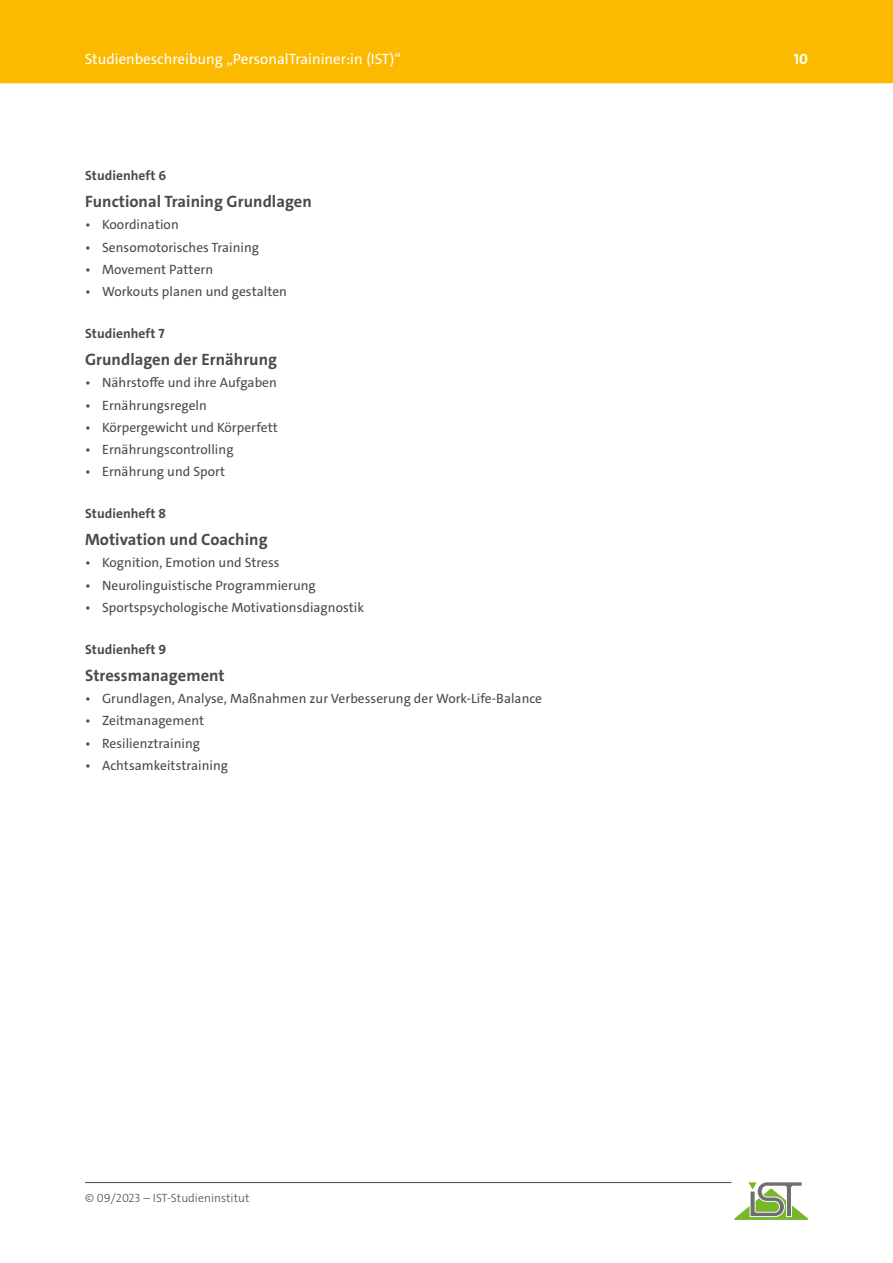
<style>
.page{position:relative;width:893px;height:1263px;background:#fff}
.page>*{position:absolute;margin:0;border:0;box-sizing:border-box;transform-origin:0 0}
.t1{font:700 16.5px "The Sans C4 s";letter-spacing:.005em;color:#4a4a49}
.t2{font:15px "The Sans C4 s";color:#fff}
.t3{font:700 15px "The Sans C4 s";color:#fff}
.t4{font:13.5px "The Sans C4 s";letter-spacing:.005em;color:#4a4a49}
.t5{font:700 13.5px "The Sans C4 s";letter-spacing:.005em;color:#4a4a49}
.t6{font:300 12px "The Sans C4 s";color:#4a4a49}
</style>
<div class="page">
<hr style="left:85px;top:1182px;width:646px;height:1px;background:#4a4a49">
<svg style="left:734px;top:1182px;width:74px;height:38px"></svg>
<div style="left:0;top:0;width:893px;height:83px;background:#fbba00"></div>
<p class="t2" style="left:85px;top:49px;width:318px">Studienbeschreibung „PersonalTraininer:in (IST)“</p>
<p class="t3" style="left:794px;top:49px;width:16px">10</p>
<p class="t5" style="left:85px;top:167px;width:83px">Studienheft 6</p>
<p class="t1" style="left:85px;top:191px;width:228px">Functional Training Grundlagen</p>
<p class="t4" style="left:85px;top:216px;width:95px">• Koordination</p>
<p class="t4" style="left:85px;top:238px;width:176px">• Sensomotorisches Training</p>
<p class="t4" style="left:85px;top:261px;width:130px">• Movement Pattern</p>
<p class="t4" style="left:85px;top:283px;width:204px">• Workouts planen und gestalten</p>
<p class="t5" style="left:85px;top:325px;width:81px">Studienheft 7</p>
<p class="t1" style="left:85px;top:349px;width:194px">Grundlagen der Ernährung</p>
<p class="t4" style="left:85px;top:374px;width:193px">• Nährstoffe und ihre Aufgaben</p>
<p class="t4" style="left:85px;top:396px;width:123px">• Ernährungsregeln</p>
<p class="t4" style="left:85px;top:418px;width:194px">• Körpergewicht und Körperfett</p>
<p class="t4" style="left:85px;top:441px;width:150px">• Ernährungscontrolling</p>
<p class="t4" style="left:85px;top:463px;width:141px">• Ernährung und Sport</p>
<p class="t5" style="left:85px;top:505px;width:83px">Studienheft 8</p>
<p class="t1" style="left:85px;top:529px;width:184px">Motivation und Coaching</p>
<p class="t4" style="left:85px;top:554px;width:196px">• Kognition, Emotion und Stress</p>
<p class="t4" style="left:85px;top:576px;width:232px">• Neurolinguistische Programmierung</p>
<p class="t4" style="left:85px;top:599px;width:281px">• Sportspsychologische Motivationsdiagnostik</p>
<p class="t5" style="left:85px;top:640px;width:83px">Studienheft 9</p>
<p class="t1" style="left:85px;top:665px;width:141px">Stressmanagement</p>
<p class="t4" style="left:85px;top:690px;width:459px">• Grundlagen, Analyse, Maßnahmen zur Verbesserung der Work-Life-Balance</p>
<p class="t4" style="left:85px;top:712px;width:120px">• Zeitmanagement</p>
<p class="t4" style="left:85px;top:734px;width:117px">• Resilienztraining</p>
<p class="t4" style="left:85px;top:757px;width:145px">• Achtsamkeitstraining</p>
<p class="t6" style="left:85px;top:1190px;width:166px">© 09/2023 – IST-Studieninstitut</p>
</div>
